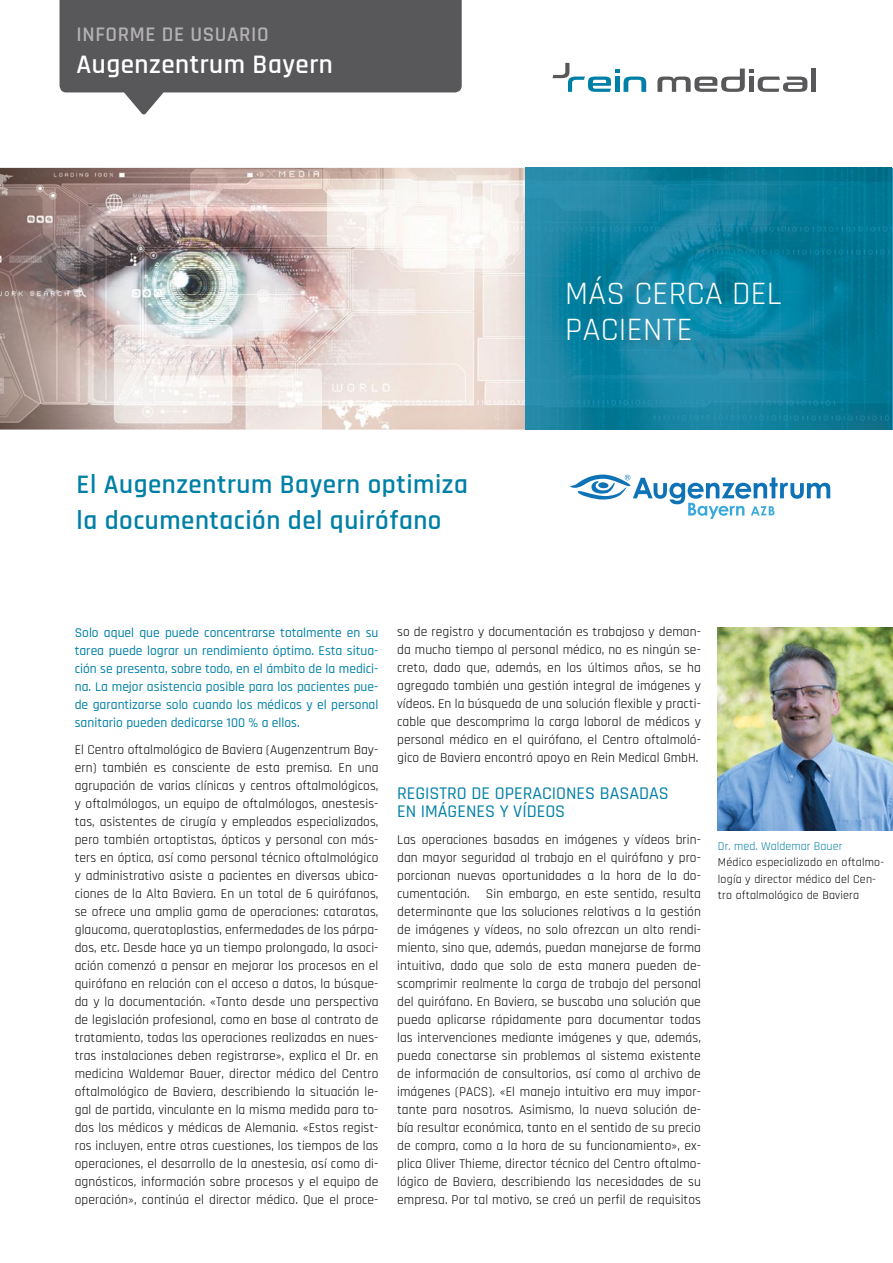
<style>
.page{position:relative;width:893px;height:1263px;background:#fff}
.page>*{position:absolute;margin:0;border:0;box-sizing:border-box;transform-origin:0 0}
.t1{font:33px/36px "Rajdhani";letter-spacing:.01em;color:#fff}
.t2{font:600 27px/36px "Rajdhani";letter-spacing:.02em;color:#0080a7}
.t3{font:600 27px "Rajdhani";letter-spacing:.02em;color:#fff}
.t4{font:600 21px "Rajdhani";letter-spacing:.03em;color:#b4b1b3}
.t5{font:500 18px/18px "Rajdhani";color:#0080a7}
.t6{font:13.5px/18px "Rajdhani";letter-spacing:.005em;color:#000;text-align:justify}
.t7{font:500 13.5px/18px "Rajdhani";color:#0080a7;text-align:justify}
.t8{font:12px/16.5px "Rajdhani";letter-spacing:.015em;color:#000}
.t9{font:12px "Rajdhani";letter-spacing:.005em;color:#007fa6}
</style>
<div class="page">
<img style="left:718px;top:628px;width:175px;height:202px">
<img style="left:0;top:168px;width:525px;height:262px">
<hr style="left:891px;top:168px;width:2px;height:262px;background:#3095b7">
<img style="left:525px;top:168px;width:366px;height:262px">
<svg style="left:60px;top:0;width:402px;height:115px;fill:#58585b"></svg>
<div style="left:811px;top:69px;width:5px;height:23px;background:#58585b"></div>
<svg style="left:552px;top:63px;width:94px;height:29px"></svg>
<svg style="left:657px;top:69px;width:150px;height:23px"></svg>
<svg style="left:570px;top:475px;width:260px;height:44px"></svg>
<h3 class="t4" style="left:77px;top:22px;width:194px">INFORME DE USUARIO</h3>
<h2 class="t3" style="left:77px;top:48px;width:258px">Augenzentrum Bayern</h2>
<h2 class="t2" style="left:77px;top:467px;width:393px">El Augenzentrum Bayern optimiza la documentación del quirófano</h2>
<h1 class="t1" style="left:565px;top:276px;width:218px">MÁS CERCA DEL<br>PACIENTE</h1>
<p class="t7" style="left:75px;top:624px;width:305px">Solo aquel que puede concentrarse totalmente en su tarea puede lograr un rendimiento óptimo. Esta situa&shy;ción se presenta, sobre todo, en el ámbito de la medici&shy;na. La mejor asistencia posible para los pacientes pue&shy;de garantizarse solo cuando los médicos y el personal sanitario pueden dedicarse 100 % a ellos.</p>
<p class="t6" style="left:75px;top:741px;width:305px">El Centro oftalmológico de Baviera (Augenzentrum Bay&shy;ern) también es consciente de esta premisa. En una agrupación de varias clínicas y centros oftalmológicos, y oftalmólogos, un equipo de oftalmólogos, anestesis&shy;tas, asistentes de cirugía y empleados especializados, pero también ortoptistas, ópticos y personal con más&shy;ters en óptica, así como personal técnico oftalmológico y administrativo asiste a pacientes en diversas ubica&shy;ciones de la Alta Baviera. En un total de 6 quirófanos, se ofrece una amplia gama de operaciones: cataratas, glaucoma, queratoplastias, enfermedades de los párpa&shy;dos, etc. Desde hace ya un tiempo prolongado, la asoci&shy;ación comenzó a pensar en mejorar los procesos en el quirófano en relación con el acceso a datos, la búsque&shy;da y la documentación. «Tanto desde una perspectiva de legislación profesional, como en base al contrato de tratamiento, todas las operaciones realizadas en nues&shy;tras instalaciones deben registrarse», explica el Dr. en medicina Waldemar Bauer, director médico del Centro oftalmológico de Baviera, describiendo la situación le&shy;gal de partida, vinculante en la misma medida para to&shy;dos los médicos y médicas de Alemania. «Estos regist&shy;ros incluyen, entre otras cuestiones, los tiempos de las operaciones, el desarrollo de la anestesia, así como di&shy;agnósticos, información sobre procesos y el equipo de operación», continúa el director médico. Que el proce-</p>
<p class="t6" style="left:397px;top:624px;width:305px">so de registro y documentación es trabajoso y deman&shy;da mucho tiempo al personal médico, no es ningún se&shy;creto, dado que, además, en los últimos años, se ha agregado también una gestión integral de imágenes y vídeos. En la búsqueda de una solución flexible y practi&shy;cable que descomprima la carga laboral de médicos y personal médico en el quirófano, el Centro oftalmoló&shy;gico de Baviera encontró apoyo en Rein Medical GmbH.</p>
<h3 class="t5" style="left:397px;top:784px;width:273px">REGISTRO DE OPERACIONES BASADAS<br>EN IMÁGENES Y VÍDEOS</h3>
<p class="t6" style="left:397px;top:831px;width:305px">Las operaciones basadas en imágenes y vídeos brin&shy;dan mayor seguridad al trabajo en el quirófano y pro&shy;porcionan nuevas oportunidades a la hora de la do&shy;cumentación. Sin embargo, en este sentido, resulta determinante que las soluciones relativas a la gestión de imágenes y vídeos, no solo ofrezcan un alto rendi&shy;miento, sino que, además, puedan manejarse de forma intuitiva, dado que solo de esta manera pueden de&shy;scomprimir realmente la carga de trabajo del personal del quirófano. En Baviera, se buscaba una solución que pueda aplicarse rápidamente para documentar todas las intervenciones mediante imágenes y que, además, pueda conectarse sin problemas al sistema existente de información de consultorios, así como al archivo de imágenes (PACS). «El manejo intuitivo era muy impor&shy;tante para nosotros. Asimismo, la nueva solución de&shy;bía resultar económica, tanto en el sentido de su precio de compra, como a la hora de su funcionamiento», ex&shy;plica Oliver Thieme, director técnico del Centro oftalmo&shy;lógico de Baviera, describiendo las necesidades de su empresa. Por tal motivo, se creó un perfil de requisitos</p>
<p class="t9" style="left:718px;top:839px;width:126px">Dr. med. Waldemar Bauer</p>
<p class="t8" style="left:718px;top:854px;width:168px">Médico especializado en oftalmo&shy;logía y director médico del Cen&shy;tro oftalmológico de Baviera</p>
</div>
